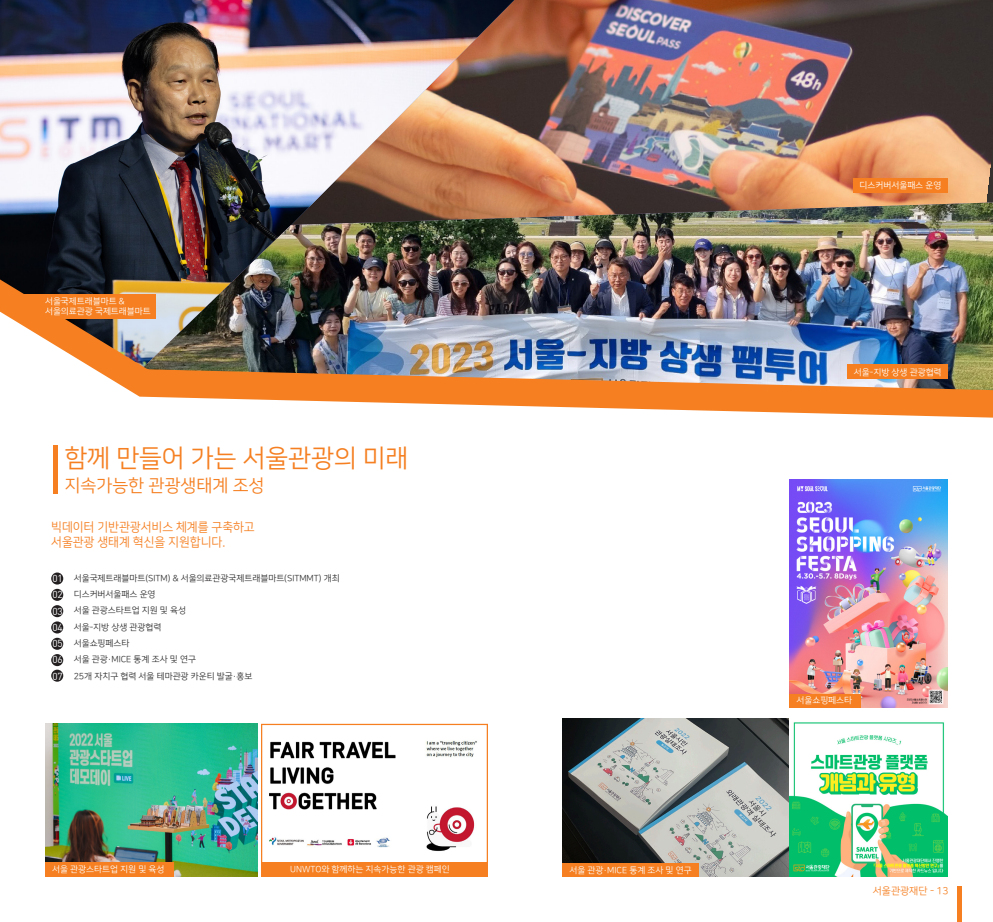
<style>
.page{position:relative;width:993px;height:922px;background:#fff}
.page>*{position:absolute;margin:0;border:0;box-sizing:border-box;transform-origin:0 0}
.t1{font:25px "Nanum Square OTFR";color:#f57f21}
.t2{font:17.5px "Nanum Square OTFR";color:#f57f21}
.t3{font:12.5px "Nanum Square OTFR";color:#f57f21;scale:.95 1}
.t4{font:10px "Dinreg";letter-spacing:-.03em;color:#fff}
.t5{font:10px "Nanum Square OTFR";color:#f57f21}
.t6{font:8.75px "Nanum Square OTFR";color:#312f30}
.t7{font:8.75px "Nanum Square OTFR";color:#fff}
</style>
<div class="page">
<img style="left:514px;top:0;width:478px;height:202px">
<div style="left:261px;top:723px;width:227px;height:153px;border:1px solid #f57f21"></div>
<img style="left:45px;top:723px;width:213px;height:153px">
<img style="left:0;top:0;width:514px;height:246px">
<div style="left:45px;top:861px;width:128px;height:15px;background:#f57f21"></div>
<div style="left:261px;top:862px;width:227px;height:14px;background:#f57f21"></div>
<div style="left:51px;top:572px;width:12px;height:12px;background:#231f20;border-radius:50%"></div>
<div style="left:51px;top:588px;width:12px;height:12px;background:#231f20;border-radius:50%"></div>
<div style="left:51px;top:605px;width:12px;height:12px;background:#231f20;border-radius:50%"></div>
<div style="left:51px;top:621px;width:12px;height:12px;background:#231f20;border-radius:50%"></div>
<div style="left:51px;top:637px;width:12px;height:12px;background:#231f20;border-radius:50%"></div>
<div style="left:51px;top:654px;width:12px;height:12px;background:#231f20;border-radius:50%"></div>
<div style="left:51px;top:669px;width:12px;height:12px;background:#231f20;border-radius:50%"></div>
<div style="left:53px;top:445px;width:5px;height:48px;background:#f57f21"></div>
<img style="left:789px;top:479px;width:158px;height:228px">
<img style="left:562px;top:718px;width:385px;height:158px">
<div style="left:852px;top:177px;width:95px;height:15px;background:#f57f21"></div>
<div style="left:562px;top:863px;width:136px;height:13px;background:#f57f21"></div>
<div style="left:789px;top:693px;width:71px;height:14px;background:#f57f21"></div>
<hr style="left:957px;top:886px;width:4px;height:35px;background:#f57f21">
<img style="left:144px;top:202px;width:848px;height:44px">
<img style="left:0;top:246px;width:992px;height:172px">
<div style="left:846px;top:364px;width:101px;height:15px;background:#f57f21"></div>
<img style="left:269px;top:740px;width:208px;height:111px">
<div style="left:23px;top:294px;width:133px;height:25px;background:#f57f21"></div>
<p class="t7" style="left:45px;top:297px;width:81px">서울국제트래블마트 &amp;</p>
<p class="t7" style="left:45px;top:307px;width:107px">서울의료관광 국제트래블마트</p>
<p class="t1" style="left:64px;top:445px;width:345px">함께 만들어 가는 서울관광의 미래</p>
<p class="t2" style="left:64px;top:476px;width:201px">지속가능한 관광생태계 조성</p>
<p class="t3" style="left:51px;top:521px;width:216px">빅데이터 기반관광서비스 체계를 구축하고</p>
<p class="t3" style="left:51px;top:536px;width:185px">서울관광 생태계 혁신을 지원합니다.</p>
<p class="t6" style="left:74px;top:573px;width:267px">서울국제트래블마트(SITM) &amp; 서울의료관광국제트래블마트(SITMMT) 개최</p>
<p class="t6" style="left:74px;top:589px;width:83px">디스커버서울패스 운영</p>
<p class="t6" style="left:74px;top:606px;width:114px">서울 관광스타트업 지원 및 육성</p>
<p class="t6" style="left:74px;top:622px;width:89px">서울-지방 상생 관광협력</p>
<p class="t6" style="left:74px;top:638px;width:57px">서울쇼핑페스타</p>
<p class="t6" style="left:74px;top:654px;width:124px">서울 관광·MICE 통계 조사 및 연구</p>
<p class="t6" style="left:74px;top:671px;width:180px">25개 자치구 협력 서울 테마관광 카운티 발굴·홍보</p>
<p class="t4" style="left:52px;top:572px;width:12px">01</p>
<p class="t4" style="left:52px;top:588px;width:12px">02</p>
<p class="t4" style="left:52px;top:604px;width:12px">03</p>
<p class="t4" style="left:52px;top:620px;width:12px">04</p>
<p class="t4" style="left:52px;top:637px;width:12px">05</p>
<p class="t4" style="left:52px;top:653px;width:12px">06</p>
<p class="t4" style="left:52px;top:669px;width:12px">07</p>
<p class="t7" style="left:52px;top:864px;width:114px">서울 관광스타트업 지원 및 육성</p>
<p class="t7" style="left:290px;top:864px;width:161px">UNWTO와 함께하는 지속가능한 관광 캠페인</p>
<p class="t7" style="left:859px;top:180px;width:83px">디스커버서울패스 운영</p>
<p class="t7" style="left:853px;top:367px;width:89px">서울-지방 상생 관광협력</p>
<p class="t7" style="left:569px;top:865px;width:124px">서울 관광·MICE 통계 조사 및 연구</p>
<p class="t7" style="left:796px;top:695px;width:57px">서울쇼핑페스타</p>
<p class="t5" style="left:872px;top:885px;width:77px">서울관광재단 - 13</p>
</div>
